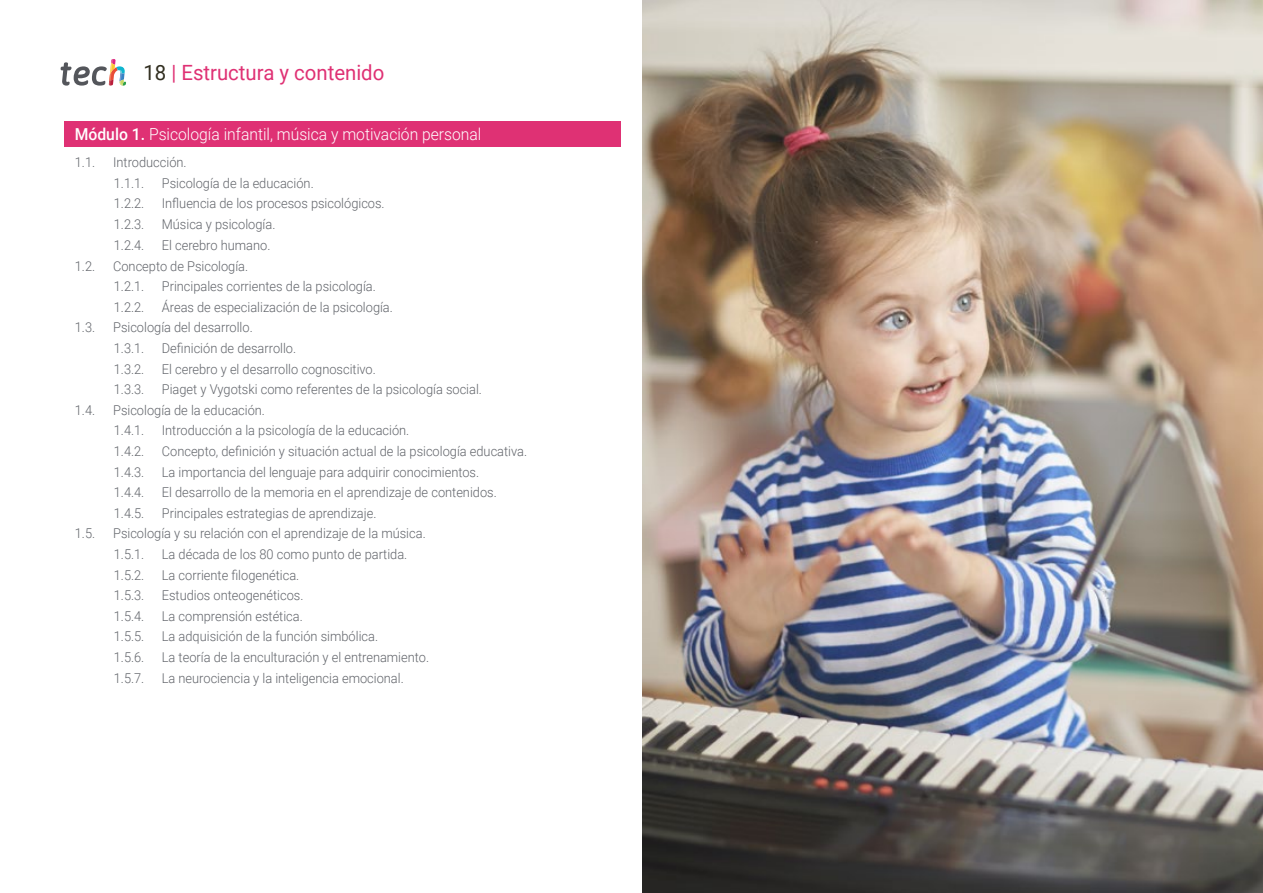
<style>
.page{position:relative;width:1263px;height:893px;background:#fff}
.page>*{position:absolute;margin:0;border:0;box-sizing:border-box;transform-origin:0 0}
.t1{font:21px "Roboto";color:#df3174}
.t2{font:300 16.5px "Roboto";color:#fff;scale:.95 1}
.t3{font:300 13.5px/20.5px "Roboto";color:#61646a;scale:.95 1}
.s1{color:#312e20}
.s2{font-weight:500}
</style>
<div class="page">
<div style="left:64px;top:121px;width:557px;height:25px;background:#df3174"></div>
<img style="left:642px;top:0;width:621px;height:893px">
<svg style="left:61px;top:59px;width:65px;height:27px"></svg>
<h1 class="t1" style="left:144px;top:57px;width:242px"><span class="s1">18</span> | Estructura y contenido</h1>
<p class="t2" style="left:75px;top:123px;width:429px"><span class="s2">Módulo 1.</span> Psicología infantil, música y motivación personal</p>
<p class="t3" style="left:75px;top:151px;width:23px">1.1.</p>
<p class="t3" style="left:113px;top:151px;width:79px">Introducción.<br>1.1.1.</p>
<p class="t3" style="left:162px;top:172px;width:161px">Psicología de la educación.</p>
<p class="t3" style="left:114px;top:193px;width:34px">1.2.2.</p>
<p class="t3" style="left:162px;top:193px;width:236px">Influencia de los procesos psicológicos.</p>
<p class="t3" style="left:114px;top:214px;width:34px">1.2.3.</p>
<p class="t3" style="left:162px;top:214px;width:121px">Música y psicología.</p>
<p class="t3" style="left:114px;top:234px;width:34px">1.2.4.</p>
<p class="t3" style="left:162px;top:234px;width:116px">El cerebro humano.</p>
<p class="t3" style="left:75px;top:255px;width:23px">1.2.</p>
<p class="t3" style="left:113px;top:255px;width:144px">Concepto de Psicología.<br>1.2.1.</p>
<p class="t3" style="left:162px;top:276px;width:227px">Principales corrientes de la psicología.</p>
<p class="t3" style="left:114px;top:296px;width:34px">1.2.2.</p>
<p class="t3" style="left:162px;top:296px;width:245px">Áreas de especialización de la psicología.</p>
<p class="t3" style="left:75px;top:317px;width:23px">1.3.</p>
<p class="t3" style="left:113px;top:317px;width:148px">Psicología del desarrollo.<br>1.3.1.</p>
<p class="t3" style="left:162px;top:337px;width:143px">Definición de desarrollo.</p>
<p class="t3" style="left:114px;top:358px;width:34px">1.3.2.</p>
<p class="t3" style="left:162px;top:358px;width:227px">El cerebro y el desarrollo cognoscitivo.</p>
<p class="t3" style="left:114px;top:379px;width:34px">1.3.3.</p>
<p class="t3" style="left:162px;top:379px;width:338px">Piaget y Vygotski como referentes de la psicología social.</p>
<p class="t3" style="left:75px;top:399px;width:23px">1.4.</p>
<p class="t3" style="left:113px;top:399px;width:161px">Psicología de la educación.<br>1.4.1.</p>
<p class="t3" style="left:162px;top:420px;width:262px">Introducción a la psicología de la educación.</p>
<p class="t3" style="left:114px;top:440px;width:34px">1.4.2.</p>
<p class="t3" style="left:162px;top:440px;width:386px">Concepto, definición y situación actual de la psicología educativa.</p>
<p class="t3" style="left:114px;top:461px;width:34px">1.4.3.</p>
<p class="t3" style="left:162px;top:461px;width:335px">La importancia del lenguaje para adquirir conocimientos.</p>
<p class="t3" style="left:114px;top:482px;width:34px">1.4.4.</p>
<p class="t3" style="left:162px;top:482px;width:354px">El desarrollo de la memoria en el aprendizaje de contenidos.</p>
<p class="t3" style="left:114px;top:502px;width:34px">1.4.5.</p>
<p class="t3" style="left:162px;top:502px;width:227px">Principales estrategias de aprendizaje.</p>
<p class="t3" style="left:75px;top:523px;width:23px">1.5.</p>
<p class="t3" style="left:113px;top:523px;width:331px">Psicología y su relación con el aprendizaje de la música.<br>1.5.1.</p>
<p class="t3" style="left:162px;top:543px;width:260px">La década de los 80 como punto de partida.</p>
<p class="t3" style="left:114px;top:564px;width:34px">1.5.2.</p>
<p class="t3" style="left:162px;top:564px;width:146px">La corriente filogenética.</p>
<p class="t3" style="left:114px;top:585px;width:34px">1.5.3.</p>
<p class="t3" style="left:162px;top:585px;width:151px">Estudios onteogenéticos.</p>
<p class="t3" style="left:114px;top:605px;width:34px">1.5.4.</p>
<p class="t3" style="left:162px;top:605px;width:150px">La comprensión estética.</p>
<p class="t3" style="left:114px;top:626px;width:34px">1.5.5.</p>
<p class="t3" style="left:162px;top:626px;width:229px">La adquisición de la función simbólica.</p>
<p class="t3" style="left:114px;top:646px;width:34px">1.5.6.</p>
<p class="t3" style="left:162px;top:646px;width:283px">La teoría de la enculturación y el entrenamiento.</p>
<p class="t3" style="left:114px;top:667px;width:34px">1.5.7.</p>
<p class="t3" style="left:162px;top:667px;width:256px">La neurociencia y la inteligencia emocional.</p>
</div>
